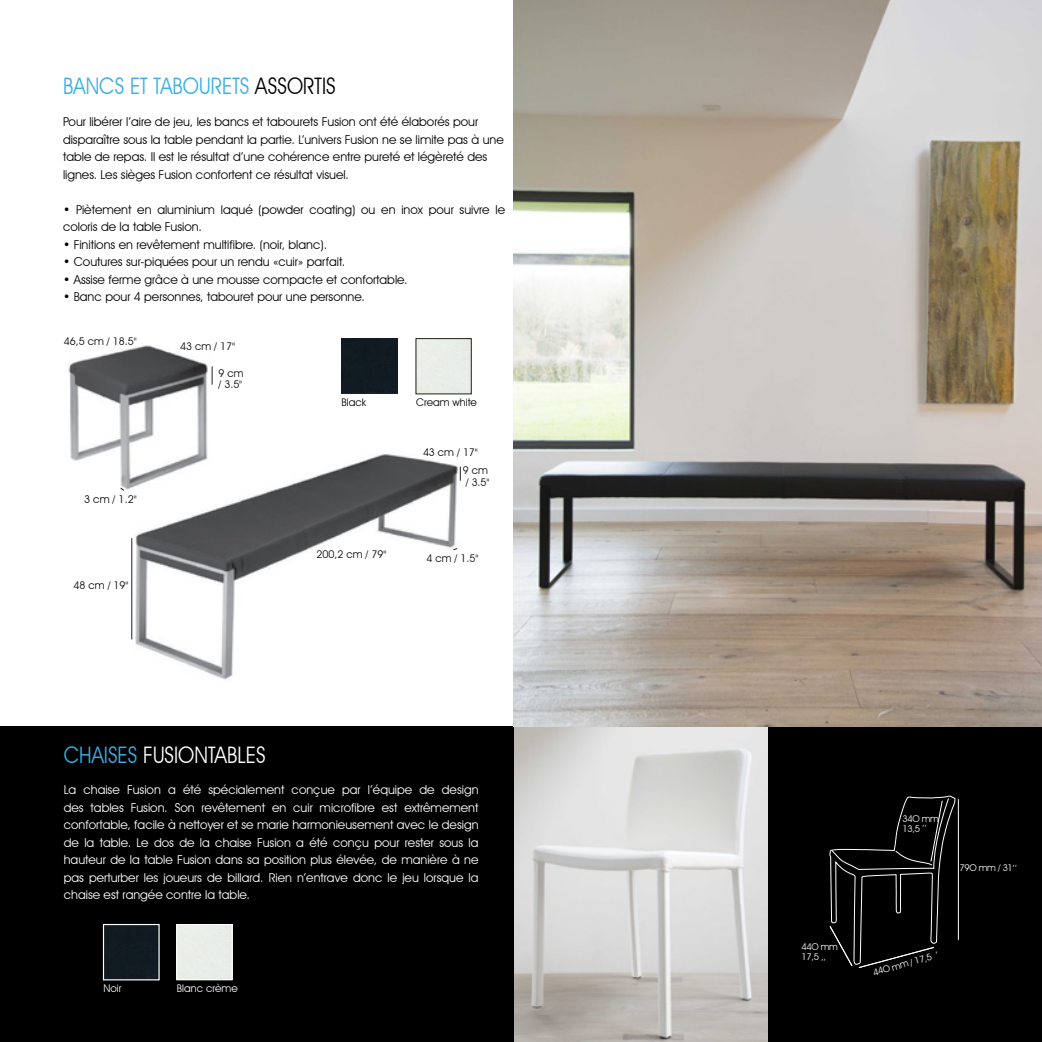
<style>
.page{position:relative;width:1042px;height:1042px;background:#fff}
.page>*{position:absolute;margin:0;border:0;box-sizing:border-box;transform-origin:0 0}
.t1{font:22.75px "Avant Garde IT Cby BT";color:#39afe4;scale:.9 1}
.t2{font:22.75px "Avant Garde IT Cby BT";color:#fff;scale:.9 1}
.t3{font:12.25px/17.5px "Avant Garde IT Cby BT";color:#000001}
.t4{font:12.25px/17.5px "Avant Garde IT Cby BT";color:#fff;text-align:justify}
.t5{font:10.67px "Avant Garde IT Cby BT";color:#000001}
.t6{font:10.5px/11.7px "Avant Garde IT Cby BT";color:#000001}
.t7{font:10.5px "Avant Garde IT Cby BT";color:#fff}
.t8{font:9.28px/9.3px "Avant Garde IT Cby BT";letter-spacing:-.03em;color:#fff}
.s1{color:#000001}
.s2{color:#39afe4}
</style>
<div class="page">
<div style="left:0;top:727px;width:1042px;height:315px;background:#000001"></div>
<img style="left:131px;top:454px;width:329px;height:226px">
<svg style="left:460px;top:466px;width:1px;height:15px"></svg>
<svg style="left:453px;top:548px;width:5px;height:3px"></svg>
<hr style="left:131px;top:538px;width:1px;height:101px;background:#231f20">
<img style="left:68px;top:345px;width:145px;height:146px">
<svg style="left:212px;top:366px;width:1px;height:19px"></svg>
<div style="left:341px;top:339px;width:56px;height:55px;background:#111b22"></div>
<img style="left:514px;top:727px;width:254px;height:315px">
<div style="left:105px;top:926px;width:53px;height:52px;background:#111b22"></div>
<div style="left:103px;top:924px;width:57px;height:56px;border:1px solid #fff"></div>
<div style="left:179px;top:926px;width:51px;height:52px;background:#e9ede8"></div>
<div style="left:177px;top:924px;width:55px;height:56px;border:1px solid #fff"></div>
<img style="left:514px;top:0;width:528px;height:727px">
<svg style="left:120px;top:487px;width:5px;height:4px"></svg>
<svg style="left:829px;top:795px;width:130px;height:173px"></svg>
<p class="t1" style="left:63px;top:72px;width:304px">BANCS ET TABOURETS <span class="s1">ASSORTIS</span></p>
<p class="t3" style="left:63px;top:113px;width:442px">Pour libérer l’aire de jeu, les bancs et tabourets Fusion ont été élaborés pour disparaître sous la table pendant la partie. L’univers Fusion ne se limite pas à une table de repas. Il est le résultat d’une cohérence entre pureté et légèreté des lignes. Les sièges Fusion confortent ce résultat visuel.</p>
<p class="t3" style="left:63px;top:201px;width:444px">• Piètement en aluminium laqué (powder coating) ou en inox pour suivre le coloris de la table Fusion.</p>
<p class="t3" style="left:63px;top:236px;width:266px">• Finitions en revêtement multifibre. (noir, blanc).</p>
<p class="t3" style="left:63px;top:253px;width:284px">• Coutures sur-piquées pour un rendu «cuir» parfait.</p>
<p class="t3" style="left:63px;top:271px;width:346px">• Assise ferme grâce à une mousse compacte et confortable.</p>
<p class="t3" style="left:63px;top:288px;width:303px">• Banc pour 4 personnes, tabouret pour une personne.</p>
<p class="t6" style="left:64px;top:335px;width:74px">46,5 cm / 18.5"</p>
<p class="t5" style="left:84px;top:492px;width:54px">3 cm / 1.2"</p>
<p class="t6" style="left:74px;top:579px;width:56px">48 cm / 19"</p>
<p class="t6" style="left:180px;top:341px;width:56px">43 cm / 17"</p>
<p class="t6" style="left:218px;top:367px;width:27px">9 cm</p>
<p class="t6" style="left:218px;top:379px;width:25px">/ 3.5"</p>
<p class="t6" style="left:341px;top:397px;width:26px">Black</p>
<p class="t6" style="left:416px;top:397px;width:62px">Cream white</p>
<p class="t6" style="left:423px;top:446px;width:56px">43 cm / 17"</p>
<p class="t6" style="left:317px;top:549px;width:71px">200,2 cm / 79"</p>
<p class="t6" style="left:463px;top:465px;width:28px">9 cm / 3.5"</p>
<p class="t6" style="left:426px;top:552px;width:53px">4 cm / 1.5"</p>
<p class="t2" style="left:64px;top:741px;width:226px"><span class="s2">CHAISES</span> FUSIONTABLES</p>
<p class="t4" style="left:64px;top:781px;width:416px">La chaise Fusion a été spécialement conçue par l’équipe de design des tables Fusion. Son revêtement en cuir microfibre est extrêmement confortable, facile à nettoyer et se marie harmonieusement avec le design de la table. Le dos de la chaise Fusion a été conçu pour rester sous la hauteur de la table Fusion dans sa position plus élevée, de manière à ne pas perturber les joueurs de billard. Rien n’entrave donc le jeu lorsque la chaise est rangée contre la table.</p>
<p class="t7" style="left:103px;top:982px;width:19px">Noir</p>
<p class="t7" style="left:177px;top:982px;width:62px">Blanc crème</p>
<p class="t8" style="left:801px;top:942px;width:38px">44O mm<br>17,5 ,,</p>
<p class="t8" style="left:902px;top:814px;width:38px">34O mm<br>13,5</p>
<p class="t8" style="left:922px;top:818px;width:6px">,,</p>
<p class="t8" style="left:959px;top:863px;width:55px">79O mm / 31</p>
<p class="t8" style="left:1012px;top:858px;width:6px">,,</p>
<p class="t8" style="left:872px;top:968px;width:62px;rotate:-15deg">44O mm / 17,5</p>
</div>
